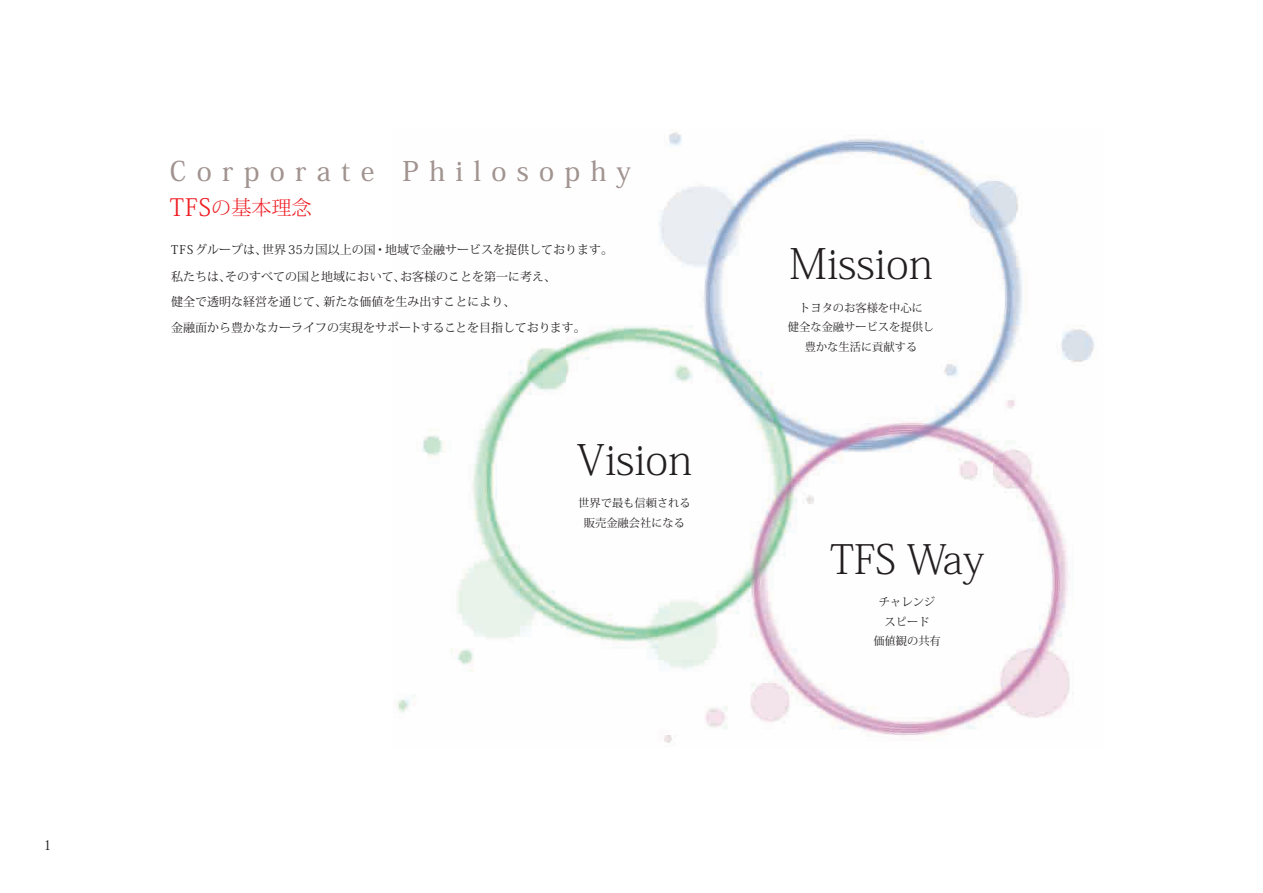
<style>
.page{position:relative;width:1263px;height:893px;background:#fff}
.page>*{position:absolute;margin:0;border:0;box-sizing:border-box;transform-origin:0 0}
.t1{font:200 42px "Koz Min Pro";color:#231f20}
.t2{font:200 40.5px "Koz Min Pro";color:#231f20}
.t3{font:500 27px "Koz Min Pro";letter-spacing:.38em;color:#a19390}
.t4{font:300 19.95px "Koz Min Pro";color:#ee1d23}
.t5{font:13.5px "Koz Min Pro";color:#231f20}
.t6{font:12px/25.5px "Koz Min Pro";color:#231f20}
.t7{font:11.25px/19.5px "Koz Min Pro";color:#231f20;text-align:center}
.s1{font-size:24px}
.s2{font-weight:300;font-size:12.75px}
</style>
<div class="page">
<img style="left:397px;top:132px;width:697px;height:611px">
<p class="t5" style="left:44px;top:836px;width:10px">1</p>
<h3 class="t3" style="left:170px;top:152px;width:463px">Corporate Philosophy</h3>
<h3 class="t4" style="left:170px;top:193px;width:143px"><span class="s1">TFS</span>の基本理念</h3>
<p class="t6" style="left:171px;top:236px;width:443px">TFS グループは、世界 35<span class="s2">カ国</span>以上の国・地域で金融サービスを提供しております。</p>
<p class="t6" style="left:171px;top:263px;width:416px">私たちは、そのすべての国と地域において、お客様のことを第一に考え、<br>健全で透明な経営を通じて、新たな価値を生み出すことにより、<br>金融面から豊かなカーライフの実現をサポートすることを目指しております。</p>
<h1 class="t1" style="left:577px;top:430px;width:117px">Vision</h1>
<p class="t7" style="left:578px;top:493px;width:114px">世界で最も信頼される販売金融会社になる</p>
<h1 class="t1" style="left:789px;top:235px;width:144px">Mission</h1>
<p class="t7" style="left:788px;top:297px;width:148px">トヨタのお客様を中心に<br>健全な金融サービスを提供し豊かな生活に貢献する</p>
<h2 class="t2" style="left:830px;top:531px;width:156px">TFS Way</h2>
<p class="t7" style="left:873px;top:592px;width:69px">チャレンジスピード<br>価値観の共有</p>
</div>
